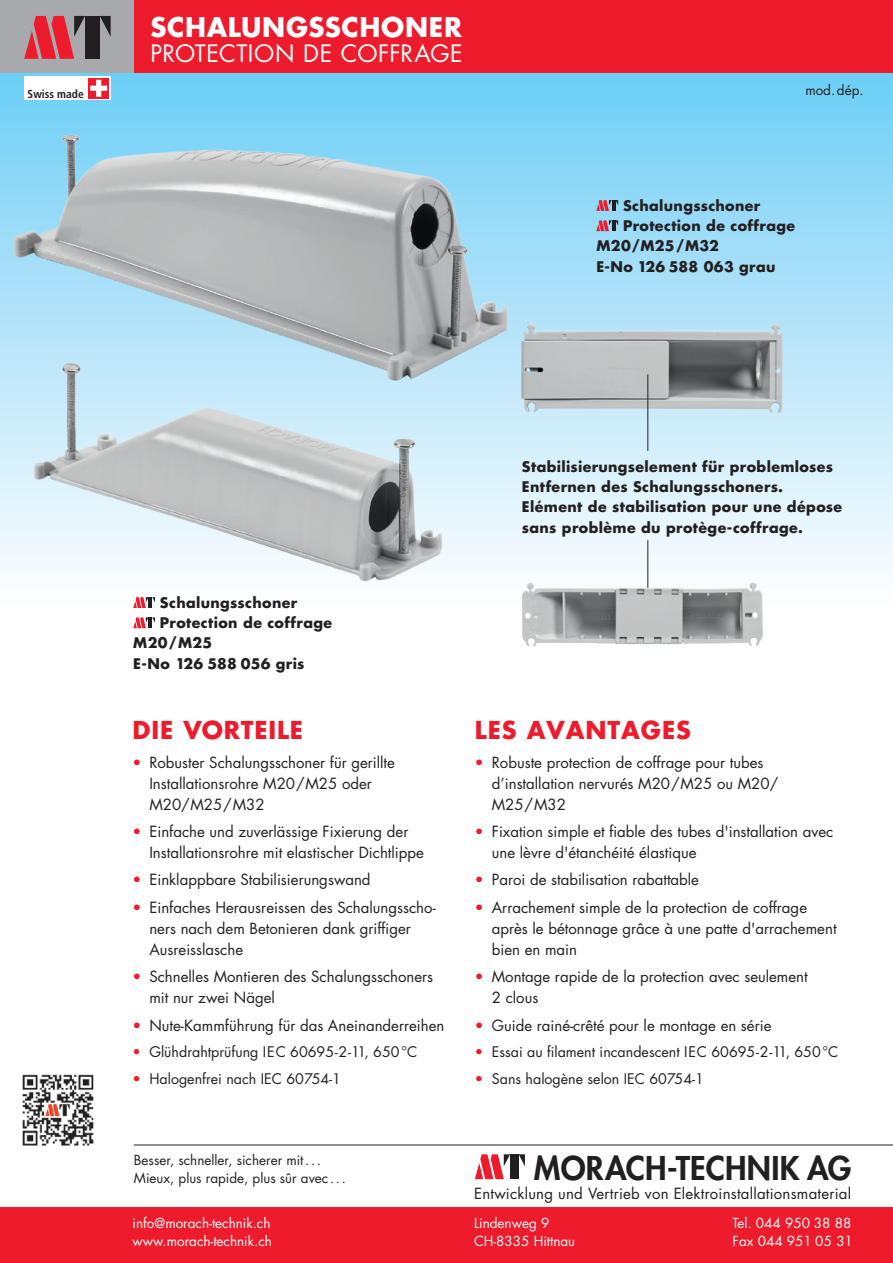
<style>
.page{position:relative;width:893px;height:1263px;background:#fff}
.page>*{position:absolute;margin:0;border:0;box-sizing:border-box;transform-origin:0 0}
.t1{font:800 31.95px "Futura Std";letter-spacing:.005em;color:#231f20}
._01_Titel{font:700 26.4px "Futura Std";letter-spacing:.03em;color:#fff}
.t2{font:700 24px "Futura Std";letter-spacing:.04em;color:#ee1b2d}
._01_Titel-2{font:23.4px "Futura Std";letter-spacing:.02em;color:#fff}
._03_gs_normal{font:15px/21px "Futura Std";color:#231f20}
._03_gs_normal-2{font:700 14.25px/20.2px "Futura Std";letter-spacing:.025em;color:#231f20}
.t3{font:14.25px "Futura Std";color:#231f20}
._02_Adresse{font:13.5px/18px "Futura Std";color:#fff}
._03_gs_normal-3{font:13.5px "Futura Std";color:#231f20}
._03_gs_normal-4{font:700 condensed 11.55px "Frutiger LT Std";color:#231f20}
.s1{color:#ee1b2d}
</style>
<div class="page">
<div style="left:0;top:72px;width:893px;height:559px;background:linear-gradient(to bottom,#6fcef5,#fffffe)"></div>
<div style="left:0;top:1208px;width:893px;height:55px;background:#ee1b2d"></div>
<svg style="left:519px;top:1154px;width:6px;height:12px"></svg>
<div style="left:510px;top:1154px;width:9px;height:25px;background:#231f20"></div>
<svg style="left:475px;top:1154px;width:35px;height:25px"></svg>
<div style="left:134px;top:0;width:759px;height:72px;background:#ee1b2d"></div>
<div style="left:0;top:0;width:134px;height:72px;background:#a8a9ad"></div>
<svg style="left:100px;top:16px;width:11px;height:21px"></svg>
<div style="left:85px;top:16px;width:15px;height:43px;background:#231f20"></div>
<svg style="left:24px;top:16px;width:61px;height:43px"></svg>
<hr style="left:134px;top:1145px;width:759px;height:1px;background:#231f20">
<svg style="left:133px;top:597px;width:22px;height:11px"></svg>
<svg style="left:133px;top:617px;width:22px;height:11px"></svg>
<hr style="left:648px;top:540px;width:1px;height:77px;background:#231f20">
<img style="left:0;top:117px;width:527px;height:281px">
<svg style="left:596px;top:200px;width:22px;height:11px"></svg>
<svg style="left:596px;top:220px;width:22px;height:11px"></svg>
<img style="left:17px;top:335px;width:446px;height:260px">
<img style="left:509px;top:572px;width:265px;height:75px">
<img style="left:507px;top:313px;width:289px;height:113px">
<hr style="left:648px;top:374px;width:1px;height:77px;background:#231f20">
<img style="left:22px;top:1074px;width:72px;height:72px">
<div style="left:24px;top:77px;width:87px;height:23px;background:#fff"></div>
<svg style="left:89px;top:78px;width:20px;height:20px"></svg>
<svg style="left:90px;top:80px;width:17px;height:17px"></svg>
<p class="_03_gs_normal-4" style="left:28px;top:87px;width:58px">Swiss made</p>
<p class="_01_Titel" style="left:150px;top:9px;width:313px">SCHALUNGSSCHONER</p>
<p class="_01_Titel-2" style="left:150px;top:39px;width:314px">PROTECTION DE COFFRAGE</p>
<p class="_03_gs_normal-3" style="left:805px;top:82px;width:60px">mod.dép.</p>
<p class="_03_gs_normal-2" style="left:623px;top:195px;width:174px">Schalungsschoner<br>Protection de coffrage</p>
<p class="_03_gs_normal-2" style="left:596px;top:236px;width:124px">M20/M25/M32</p>
<p class="_03_gs_normal-2" style="left:596px;top:256px;width:181px">E-No 126 588 063 grau</p>
<p class="_03_gs_normal-2" style="left:160px;top:592px;width:174px">Schalungsschoner<br>Protection de coffrage</p>
<p class="_03_gs_normal-2" style="left:133px;top:633px;width:80px">M20/M25</p>
<p class="_03_gs_normal-2" style="left:133px;top:653px;width:173px">E-No 126 588 056 gris</p>
<p class="t2" style="left:132px;top:714px;width:172px">DIE VORTEILE</p>
<p class="_03_gs_normal" style="left:149px;top:752px;width:247px;text-indent:-17px"><span class="s1">•</span> Robuster Schalungsschoner für gerillte<br>Installationsrohre M20/M25 oder<br>M20/M25/M32</p>
<p class="_03_gs_normal" style="left:149px;top:821px;width:276px;text-indent:-17px"><span class="s1">•</span> Einfache und zuverlässige Fixierung der<br>Installationsrohre mit elastischer Dichtlippe</p>
<p class="_03_gs_normal" style="left:132px;top:869px;width:240px"><span class="s1">•</span> Einklappbare Stabilisierungswand</p>
<p class="_03_gs_normal" style="left:149px;top:897px;width:288px;text-indent:-17px"><span class="s1">•</span> Einfaches Herausreissen des Schalungsscho&shy;ners nach dem Betonieren dank griffiger<br>Ausreisslasche</p>
<p class="_03_gs_normal" style="left:149px;top:966px;width:285px;text-indent:-17px"><span class="s1">•</span> Schnelles Montieren des Schalungsschoners mit nur zwei Nägel</p>
<p class="_03_gs_normal" style="left:132px;top:1015px;width:314px"><span class="s1">•</span> Nute-Kammführung für das Aneinanderreihen</p>
<p class="t3" style="left:132px;top:1043px;width:286px"><span class="s1">•</span> Glühdrahtprüfung IEC 60695-2-11, 650°C</p>
<p class="t3" style="left:132px;top:1069px;width:210px"><span class="s1">•</span> Halogenfrei nach IEC 60754-1</p>
<p class="_03_gs_normal-3" style="left:134px;top:1151px;width:189px">Besser, schneller, sicherer mit...</p>
<p class="_03_gs_normal-3" style="left:134px;top:1169px;width:213px">Mieux, plus rapide, plus sûr avec ...</p>
<p class="_02_Adresse" style="left:133px;top:1214px;width:141px">info@morach-technik.ch www.morach-technik.ch</p>
<p class="_03_gs_normal-2" style="left:522px;top:456px;width:313px">Stabilisierungselement für problemloses<br>Entfernen des Schalungsschoners.</p>
<p class="_03_gs_normal-2" style="left:522px;top:497px;width:322px">Elément de stabilisation pour une dépose sans problème du protège-coffrage.</p>
<p class="t2" style="left:475px;top:714px;width:218px">LES AVANTAGES</p>
<p class="_03_gs_normal" style="left:492px;top:752px;width:288px;text-indent:-17px"><span class="s1">•</span> Robuste protection de coffrage pour tubes d’installation nervurés M20/M25 ou M20/<br>M25/M32</p>
<p class="_03_gs_normal" style="left:492px;top:821px;width:343px;text-indent:-17px"><span class="s1">•</span> Fixation simple et fiable des tubes d'installation avec une lèvre d'étanchéité élastique</p>
<p class="_03_gs_normal" style="left:475px;top:869px;width:226px"><span class="s1">•</span> Paroi de stabilisation rabattable</p>
<p class="_03_gs_normal" style="left:492px;top:897px;width:346px;text-indent:-17px"><span class="s1">•</span> Arrachement simple de la protection de coffrage après le bétonnage grâce à une patte d'arrachement bien en main</p>
<p class="_03_gs_normal" style="left:492px;top:966px;width:317px;text-indent:-17px"><span class="s1">•</span> Montage rapide de la protection avec seulement<br>2 clous</p>
<p class="_03_gs_normal" style="left:475px;top:1015px;width:298px"><span class="s1">•</span> Guide rainé-crêté pour le montage en série</p>
<p class="t3" style="left:475px;top:1043px;width:365px"><span class="s1">•</span> Essai au filament incandescent IEC 60695-2-11, 650°C</p>
<p class="t3" style="left:475px;top:1069px;width:231px"><span class="s1">•</span> Sans halogène selon IEC 60754-1</p>
<p class="t1" style="left:534px;top:1148px;width:319px">MORACH-TECHNIK AG</p>
<p class="_03_gs_normal" style="left:474px;top:1183px;width:378px">Entwicklung und Vertrieb von Elektroinstallationsmaterial</p>
<p class="_02_Adresse" style="left:474px;top:1214px;width:103px">Lindenweg 9<br>CH-8335 Hittnau</p>
<p class="_02_Adresse" style="left:733px;top:1214px;width:122px">Tel. 044 950 38 88<br>Fax 044 951 05 31</p>
</div>
